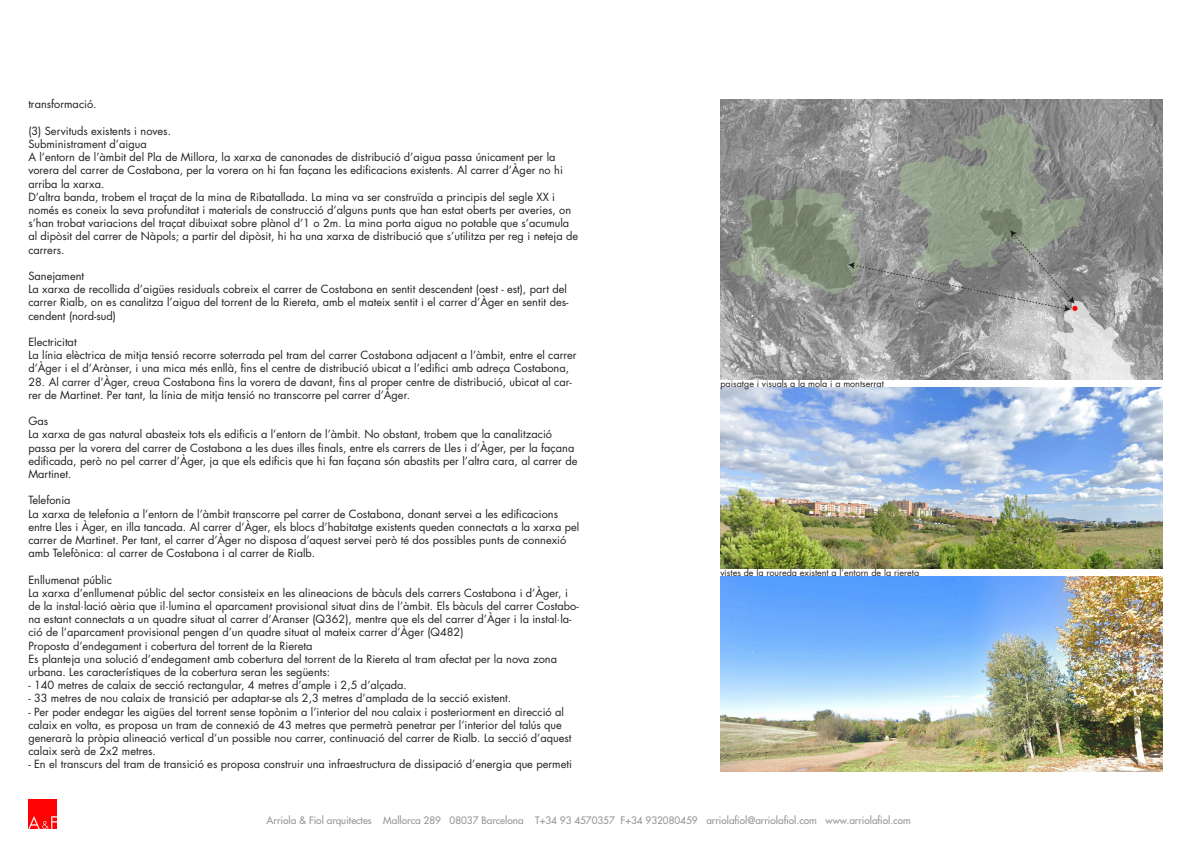
<style>
.page{position:relative;width:1191px;height:842px;background:#fff}
.page>*{position:absolute;margin:0;border:0;box-sizing:border-box;transform-origin:0 0}
.t1{font:11px/13.2px "Futura Std";color:#231f20}
.t2{font:500 10px "Futura Std";color:#939598}
.t3{font:9px "Futura Std";color:#231f20}
</style>
<div class="page">
<img style="left:28px;top:799px;width:29px;height:29px">
<img style="left:720px;top:388px;width:442px;height:181px">
<img style="left:720px;top:577px;width:442px;height:194px">
<img style="left:720px;top:99px;width:442px;height:280px">
<p class="t1" style="left:28px;top:98px;width:70px">transformació.</p>
<p class="t1" style="left:28px;top:124px;width:144px">(3) Servituds existents i noves.</p>
<p class="t1" style="left:28px;top:137px;width:120px">Subministrament d’aigua</p>
<p class="t1" style="left:28px;top:151px;width:536px">A l’entorn de l’àmbit del Pla de Millora, la xarxa de canonades de distribució d’aigua passa únicament per la vorera del carrer de Costabona, per la vorera on hi fan façana les edificacions existents. Al carrer d’Àger no hi arriba la xarxa.</p>
<p class="t1" style="left:28px;top:190px;width:551px">D’altra banda, trobem el traçat de la mina de Ribatallada. La mina va ser construïda a principis del segle XX i només es coneix la seva profunditat i materials de construcció d’alguns punts que han estat oberts per averies, on s’han trobat variacions del traçat dibuixat sobre plànol d’1 o 2m. La mina porta aigua no potable que s’acumula al dipòsit del carrer de Nàpols; a partir del dipòsit, hi ha una xarxa de distribució que s’utilitza per reg i neteja de carrers.</p>
<p class="t1" style="left:28px;top:269px;width:57px">Sanejament</p>
<p class="t1" style="left:28px;top:283px;width:541px">La xarxa de recollida d’aigües residuals cobreix el carrer de Costabona en sentit descendent (oest - est), part del carrer Rialb, on es canalitza l’aigua del torrent de la Riereta, amb el mateix sentit i el carrer d’Àger en sentit des&shy;cendent (nord-sud)</p>
<p class="t1" style="left:28px;top:335px;width:50px">Electricitat</p>
<p class="t1" style="left:28px;top:349px;width:550px">La línia elèctrica de mitja tensió recorre soterrada pel tram del carrer Costabona adjacent a l’àmbit, entre el carrer d’Àger i el d’Arànser, i una mica més enllà, fins el centre de distribució ubicat a l’edifici amb adreça Costabona,</p>
<p class="t1" style="left:28px;top:375px;width:545px">28. Al carrer d’Àger, creua Costabona fins la vorera de davant, fins al proper centre de distribució, ubicat al car&shy;rer de Martinet. Per tant, la línia de mitja tensió no transcorre pel carrer d’Àger.</p>
<p class="t1" style="left:28px;top:415px;width:21px">Gas</p>
<p class="t1" style="left:28px;top:428px;width:550px">La xarxa de gas natural abasteix tots els edificis a l’entorn de l’àmbit. No obstant, trobem que la canalització passa per la vorera del carrer de Costabona a les dues illes finals, entre els carrers de Lles i d’Àger, per la façana edificada, però no pel carrer d’Àger, ja que els edificis que hi fan façana són abastits per l’altra cara, al carrer de Martinet.</p>
<p class="t1" style="left:28px;top:494px;width:44px">Telefonia</p>
<p class="t1" style="left:28px;top:507px;width:552px">La xarxa de telefonia a l’entorn de l’àmbit transcorre pel carrer de Costabona, donant servei a les edificacions entre Lles i Àger, en illa tancada. Al carrer d’Àger, els blocs d’habitatge existents queden connectats a la xarxa pel carrer de Martinet. Per tant, el carrer d’Àger no disposa d’aquest servei però té dos possibles punts de connexió amb Telefònica: al carrer de Costabona i al carrer de Rialb.</p>
<p class="t1" style="left:28px;top:573px;width:85px">Enllumenat públic</p>
<p class="t1" style="left:28px;top:586px;width:552px">La xarxa d’enllumenat públic del sector consisteix en les alineacions de bàculs dels carrers Costabona i d’Àger, i de la instal·lació aèria que il·lumina el aparcament provisional situat dins de l’àmbit. Els bàculs del carrer Costabo&shy;na estant connectats a un quadre situat al carrer d’Aranser (Q362), mentre que els del carrer d’Àger i la instal·la&shy;ció de l’aparcament provisional pengen d’un quadre situat al mateix carrer d’Àger (Q482)</p>
<p class="t1" style="left:28px;top:639px;width:286px">Proposta d’endegament i cobertura del torrent de la Riereta</p>
<p class="t1" style="left:28px;top:652px;width:530px">Es planteja una solució d’endegament amb cobertura del torrent de la Riereta al tram afectat per la nova zona urbana. Les característiques de la cobertura seran les següents:</p>
<p class="t1" style="left:28px;top:679px;width:380px">- 140 metres de calaix de secció rectangular, 4 metres d’ample i 2,5 d’alçada.</p>
<p class="t1" style="left:28px;top:692px;width:484px">- 33 metres de nou calaix de transició per adaptar-se als 2,3 metres d’amplada de la secció existent.</p>
<p class="t1" style="left:28px;top:705px;width:545px">- Per poder endegar les aigües del torrent sense topònim a l’interior del nou calaix i posteriorment en direcció al calaix en volta, es proposa un tram de connexió de 43 metres que permetrà penetrar per l’interior del talús que generarà la pròpia alineació vertical d’un possible nou carrer, continuació del carrer de Rialb. La secció d’aquest calaix serà de 2x2 metres.</p>
<p class="t1" style="left:28px;top:758px;width:545px">- En el transcurs del tram de transició es proposa construir una infraestructura de dissipació d’energia que permeti</p>
<p class="t3" style="left:720px;top:378px;width:165px">paisatge i visuals a la mola i a montserrat</p>
<p class="t3" style="left:720px;top:567px;width:200px">vistes de la roureda existent a l’entorn de la riereta</p>
<p class="t2" style="left:266px;top:814px;width:645px">Arriola &amp; Fiol arquitectes Mallorca 289 08037 Barcelona T+34 93 4570357 F+34 932080459 arriolafiol@arriolafiol.com www.arriolafiol.com</p>
</div>
